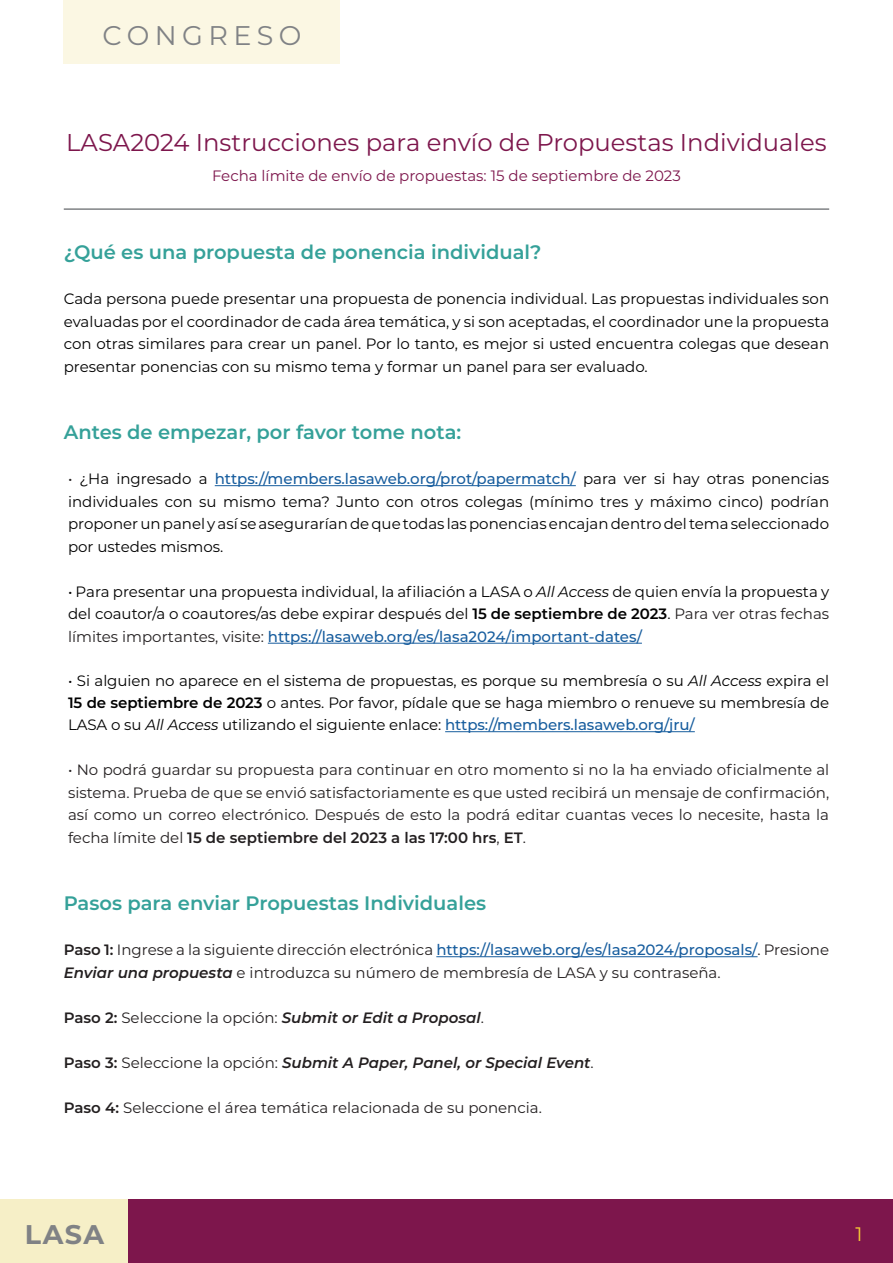
<style>
.page{position:relative;width:893px;height:1263px;background:#fff}
.page>*{position:absolute;margin:0;border:0;box-sizing:border-box;transform-origin:0 0}
.t1{font:27px "Montserrat";letter-spacing:.2em;color:#808285}
.t2{font:700 27px "Montserrat";color:#808285}
.t3{font:24.3px "Montserrat";color:#7d164c}
.t4{font:600 19.5px "Montserrat";color:#35a199}
.t5{font:19.5px "Montserrat";color:#f8ce34}
.t6{font:15px/22.5px "Montserrat";color:#000;text-align:justify}
.t7{font:15px/22.5px "Montserrat";color:#231f20;text-align:justify}
.t8{font:italic 600 15px "Montserrat";color:#231f20}
.t9{font:15px "Montserrat";color:#7d164c}
.s1{color:#231f20}
.s2{font-weight:500;color:#175d9e}
.s3{font-style:italic}
.s4{font-weight:600}
.s5{font-weight:600;font-style:italic}
.s6{font-style:normal}
.s7{font-weight:400;font-style:normal}
</style>
<div class="page">
<div style="left:0;top:1199px;width:129px;height:64px;background:#f6efc7"></div>
<div style="left:129px;top:1199px;width:764px;height:64px;background:#7d164c"></div>
<div style="left:64px;top:0;width:276px;height:64px;background:#fbf7e3"></div>
<hr style="left:64px;top:208px;width:765px;height:2px;background:#808285">
<hr style="left:215px;top:485px;width:361px;height:1px;background:#175d9e">
<hr style="left:268px;top:643px;width:374px;height:1px;background:#175d9e">
<hr style="left:445px;top:731px;width:250px;height:1px;background:#175d9e">
<hr style="left:436px;top:956px;width:322px;height:1px;background:#175d9e">
<p class="t1" style="left:102px;top:17px;width:201px">CONGRESO</p>
<p class="t3" style="left:66px;top:126px;width:762px">LASA2024 Instrucciones para envío de Propuestas Individuales</p>
<p class="t9" style="left:212px;top:165px;width:470px">Fecha límite de envío de propuestas: 15 de septiembre de 2023</p>
<p class="t4" style="left:64px;top:238px;width:479px">¿Qué es una propuesta de ponencia individual?</p>
<p class="t6" style="left:64px;top:287px;width:767px">Cada persona puede presentar una propuesta de ponencia individual. Las propuestas individuales son evaluadas por el coordinador de cada área temática, y si son aceptadas, el coordinador une la propuesta con otras similares para crear un panel. Por lo tanto, es mejor si usted encuentra colegas que desean presentar ponencias con su mismo tema y formar un panel para ser evaluado.</p>
<p class="t4" style="left:64px;top:418px;width:399px">Antes de empezar, por favor tome nota:</p>
<p class="t6" style="left:68px;top:467px;width:763px"><span class="s1">•</span> ¿Ha ingresado a <span class="s2">https://members.lasaweb.org/prot/papermatch/</span> para ver si hay otras ponencias individuales con su mismo tema? Junto con otros colegas (mínimo tres y máximo cinco) podrían proponer un panel y así se asegurarían de que todas las ponencias encajan dentro del tema seleccionado por ustedes mismos.</p>
<p class="t6" style="left:68px;top:580px;width:763px">• Para presentar una propuesta individual, la afiliación a LASA o <span class="s3">All Access</span> de quien envía la propuesta y del coautor/a o coautores/as debe expirar después del <span class="s4">15 de septiembre de 2023</span>. <span class="s1">Para ver otras fechas límites importantes, visite:</span> <span class="s2">https://lasaweb.org/es/lasa2024/important-dates/</span></p>
<p class="t6" style="left:68px;top:669px;width:763px">• Si alguien no aparece en el sistema de propuestas, es porque su membresía o su <span class="s3">All Access</span> expira el <span class="s4">15 de septiembre de 2023</span> o antes. Por favor, pídale que se haga miembro o renueve su membresía de LASA o su <span class="s3">All Access</span> utilizando el siguiente enlace: <span class="s2">https://members.lasaweb.org/jru/</span></p>
<p class="t7" style="left:68px;top:758px;width:763px">• No podrá guardar su propuesta para continuar en otro momento si no la ha enviado oficialmente al sistema. Prueba de que se envió satisfactoriamente es que usted recibirá un mensaje de confirmación, así como un correo electrónico. Después de esto la podrá editar cuantas veces lo necesite, hasta la fecha límite del <span class="s4">15 de septiembre del 2023 a las 17:00 hrs</span>, <span class="s4">ET</span>.</p>
<p class="t4" style="left:64px;top:889px;width:424px">Pasos para enviar Propuestas Individuales</p>
<p class="t7" style="left:64px;top:938px;width:767px"><span class="s4">Paso 1:</span> Ingrese a la siguiente dirección electrónica <span class="s2">https://lasaweb.org/es/lasa2024/proposals/</span>. Presione<br><span class="s5">Enviar una propuesta</span> e introduzca su número de membresía de LASA y su contraseña.</p>
<p class="t8" style="left:64px;top:1007px;width:422px"><span class="s6">Paso 2:</span> <span class="s7">Seleccione la opción:</span> Submit or Edit a Proposal<span class="s7">.</span></p>
<p class="t8" style="left:64px;top:1052px;width:532px"><span class="s6">Paso 3:</span> <span class="s7">Seleccione la opción:</span> Submit A Paper, Panel, or Special Event<span class="s7">.</span></p>
<p class="t7" style="left:64px;top:1096px;width:480px"><span class="s4">Paso 4:</span> Seleccione el área temática relacionada de su ponencia.</p>
<h1 class="t2" style="left:25px;top:1215px;width:81px">LASA</h1>
<h3 class="t5" style="left:855px;top:1220px;width:9px">1</h3>
</div>
